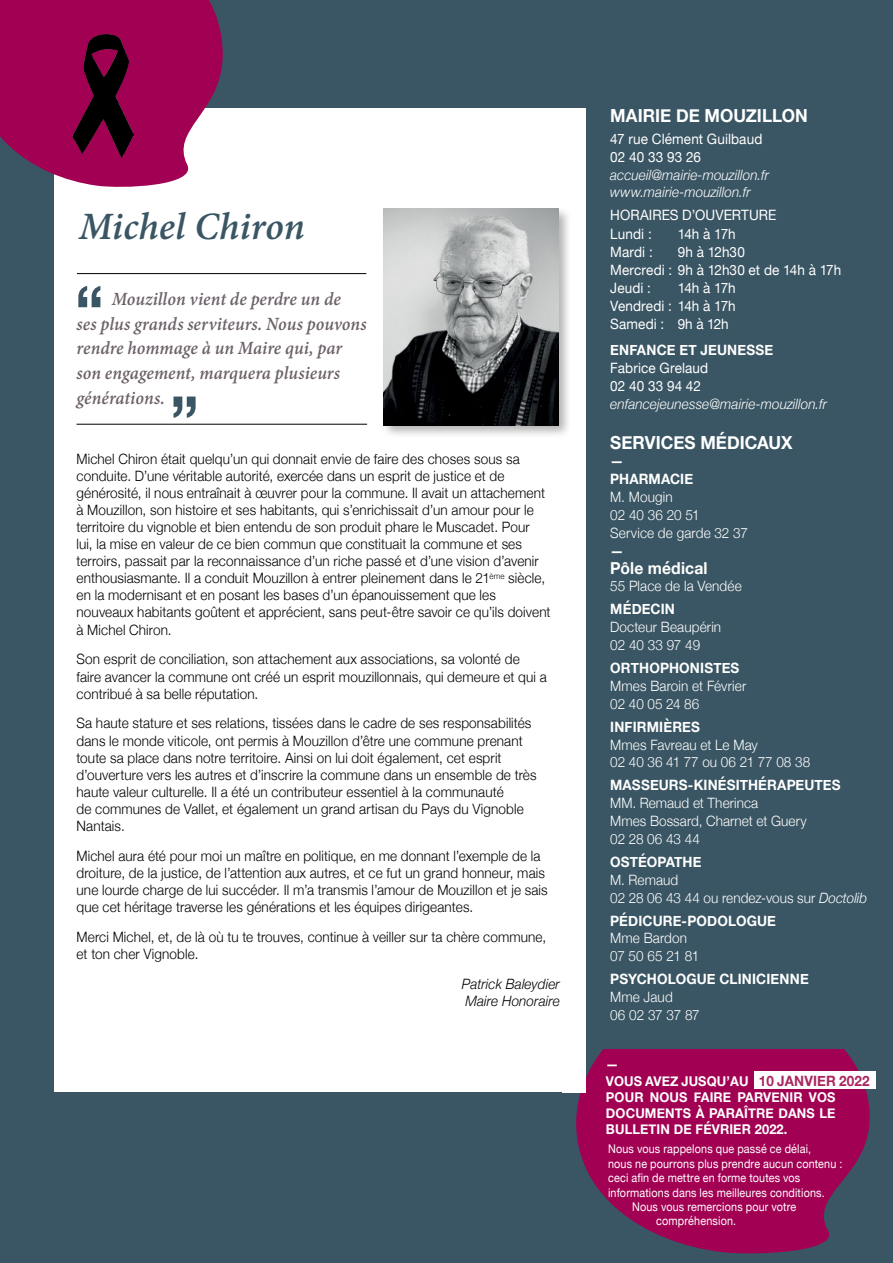
<style>
.page{position:relative;width:893px;height:1263px;background:#3a5563}
.page>*{position:absolute;margin:0;border:0;box-sizing:border-box;transform-origin:0 0}
.t1{font:italic 700 42px "Adobe Devanagari";color:#3a5563}
.t2{font:italic 700 20.25px/24.8px "Adobe Devanagari";color:#6c6168;scale:.95 1}
.t3{font:700 18px "Helvetica Neue";color:#fff;scale:.95 1}
.t4{font:700 16.5px "Helvetica Neue";color:#fff;scale:.95 1}
.t5{font:300 14.25px/17.1px "Helvetica Neue";letter-spacing:.01em;color:#000;scale:.95 1}
.t6{font:300 14.25px/17.9px "Helvetica Neue";letter-spacing:.005em;color:#fff;scale:.95 1}
.t7{font:14.25px/17.9px "Helvetica Neue";letter-spacing:.005em;color:#fff;scale:.95 1}
.t8{font:700 14.25px/17.9px "Helvetica Neue";letter-spacing:.01em;color:#fff;scale:.95 1}
.t9{font:italic 300 14.25px/17.9px "Helvetica Neue";letter-spacing:.01em;color:#fff;scale:.95 1}
.t10{font:italic 300 14.25px/17.1px "Helvetica Neue";letter-spacing:.01em;color:#000;scale:.95 1}
.t11{font:700 13.5px/16.2px "Helvetica Neue";letter-spacing:.01em;color:#fff;scale:.95 1}
.t12{font:12px "Helvetica Neue";letter-spacing:.015em;color:#fff;scale:.9 1}
.s1{font-style:italic}
.s2{font-size:14.25px;color:#aa265f}
</style>
<div class="page">
<div style="left:54px;top:108px;width:532px;height:1112px;background:#fff"></div>
<svg style="left:0;top:0;width:223px;height:187px"></svg>
<div style="left:0;top:1093px;width:600px;height:170px;background:#3a5563"></div>
<svg style="left:576px;top:1049px;width:298px;height:205px;fill:#a20053"></svg>
<div style="left:755px;top:1071px;width:121px;height:17px;background:#fff"></div>
<div style="left:562px;top:948px;width:24px;height:144px;background:#fff"></div>
<img style="left:72px;top:35px;width:62px;height:122px">
<svg style="left:78px;top:286px;width:22px;height:21px"></svg>
<svg style="left:174px;top:396px;width:22px;height:22px"></svg>
<div style="left:381px;top:206px;width:191px;height:233px;background:#000;opacity:.3"></div>
<img style="left:384px;top:209px;width:174px;height:216px">
<hr style="left:77px;top:273px;width:289px;height:1px;background:#000">
<hr style="left:77px;top:424px;width:290px;height:1px;background:#000">
<h1 class="t1" style="left:79px;top:202px;width:228px">Michel Chiron</h1>
<h2 class="t2" style="left:77px;top:288px;width:307px;text-indent:35px">Mouzillon vient de perdre un de<br>ses plus grands serviteurs. Nous pouvons rendre hommage à un Maire qui, par son engagement, marquera plusieurs générations.</h2>
<p class="t5" style="left:77px;top:449px;width:500px">Michel Chiron était quelqu’un qui donnait envie de faire des choses sous sa conduite. D’une véritable autorité, exercée dans un esprit de justice et de générosité, il nous entraînait à œuvrer pour la commune. Il avait un attachement à Mouzillon, son histoire et ses habitants, qui s’enrichissait d’un amour pour le territoire du vignoble et bien entendu de son produit phare le Muscadet. Pour<br>lui, la mise en valeur de ce bien commun que constituait la commune et ses terroirs, passait par la reconnaissance d’un riche passé et d’une vision d’avenir enthousiasmante. Il a conduit Mouzillon à entrer pleinement dans le 21<sup>ème</sup> siècle, en la modernisant et en posant les bases d’un épanouissement que les nouveaux habitants goûtent et apprécient, sans peut-être savoir ce qu’ils doivent à Michel Chiron.</p>
<p class="t5" style="left:77px;top:650px;width:497px">Son esprit de conciliation, son attachement aux associations, sa volonté de faire avancer la commune ont créé un esprit mouzillonnais, qui demeure et qui a contribué à sa belle réputation.</p>
<p class="t5" style="left:77px;top:714px;width:486px">Sa haute stature et ses relations, tissées dans le cadre de ses responsabilités dans le monde viticole, ont permis à Mouzillon d’être une commune prenant toute sa place dans notre territoire. Ainsi on lui doit également, cet esprit d’ouverture vers les autres et d’inscrire la commune dans un ensemble de très haute valeur culturelle. Il a été un contributeur essentiel à la communauté<br>de communes de Vallet, et également un grand artisan du Pays du Vignoble Nantais.</p>
<p class="t5" style="left:77px;top:846px;width:498px">Michel aura été pour moi un maître en politique, en me donnant l’exemple de la droiture, de la justice, de l’attention aux autres, et ce fut un grand honneur, mais une lourde charge de lui succéder. Il m’a transmis l’amour de Mouzillon et je sais que cet héritage traverse les générations et les équipes dirigeantes.</p>
<p class="t5" style="left:77px;top:927px;width:496px">Merci Michel, et, de là où tu te trouves, continue à veiller sur ta chère commune, et ton cher Vignoble.</p>
<p class="t10" style="left:462px;top:974px;width:105px">Patrick Baleydier<br>Maire Honoraire</p>
<p class="t3" style="left:610px;top:101px;width:207px">MAIRI E DE MOUZILLON</p>
<p class="t7" style="left:610px;top:131px;width:162px">47 rue Clément Guilbaud<br>02 40 33 93 26</p>
<p class="t9" style="left:610px;top:165px;width:169px">accueil@mairie-mouzillon.fr www.mairie-mouzillon.fr</p>
<p class="t7" style="left:610px;top:205px;width:177px;line-height:20px">HORAIRES D’OUVERTURE<br>Lundi :</p>
<p class="t7" style="left:678px;top:226px;width:63px">14h à 17h</p>
<p class="t7" style="left:610px;top:244px;width:245px;text-indent:67px">9h à 12h30<br>Mercredi : 9h à 12h30 et de 14h à 17h<br>Jeudi :</p>
<p class="t7" style="left:610px;top:244px;width:46px">Mardi :</p>
<p class="t7" style="left:610px;top:280px;width:134px;text-align:justify;text-indent:67px">14h à 17h Vendredi : 14h à 17h Samedi : 9h à 12h</p>
<p class="t8" style="left:610px;top:341px;width:105px">ENFANCE ET JEU</p>
<p class="t8" style="left:727px;top:341px;width:21px">NESSE</p>
<p class="t7" style="left:610px;top:360px;width:105px">Fabrice Grelaud<br>02 40 33 94 42</p>
<p class="t9" style="left:610px;top:394px;width:230px">enfancejeunesse@mairie-mouzillon.fr</p>
<p class="t3" style="left:610px;top:428px;width:194px">SERVICES MÉDICAUX</p>
<p class="t8" style="left:610px;top:453px;width:53px">—<br>PHARMAC</p>
<p class="t8" style="left:680px;top:471px;width:14px">IE</p>
<p class="t6" style="left:610px;top:487px;width:146px">M. Mougin<br>02 40 36 20 51<br>Service de garde 32 37</p>
<p class="t8" style="left:610px;top:542px;width:16px">—</p>
<p class="t4" style="left:610px;top:555px;width:104px">PÔLE MÉDICAL</p>
<p class="t6" style="left:610px;top:576px;width:140px">55 Place de la Vendée</p>
<p class="t8" style="left:610px;top:601px;width:12px">MÉDEC</p>
<p class="t8" style="left:661px;top:601px;width:16px">IN</p>
<p class="t6" style="left:610px;top:617px;width:118px">Docteur Beaupérin<br>02 40 33 97 49</p>
<p class="t8" style="left:610px;top:659px;width:110px">ORTHOPHONISTES</p>
<p class="t6" style="left:610px;top:676px;width:145px">Mmes Baroin et Février<br>02 40 05 24 86</p>
<p class="t8" style="left:610px;top:718px;width:86px">INFIRMIÈRES</p>
<p class="t6" style="left:610px;top:734px;width:212px">Mmes Favreau et Le May<br>02 40 36 41 77 ou 06 21 77 08 38</p>
<p class="t8" style="left:610px;top:777px;width:11px">MASSEU</p>
<p class="t8" style="left:669px;top:777px;width:125px">RS-KINÉSITHÉRAPEUTES</p>
<p class="t6" style="left:610px;top:793px;width:208px">MM . Remaud et Therinca<br>Mmes Bossard, Charnet et Guery<br>02 28 06 43 44</p>
<p class="t8" style="left:610px;top:853px;width:98px">OSTÉOPATHE</p>
<p class="t6" style="left:610px;top:870px;width:272px">M. Remaud<br>02 28 06 43 44 ou rendez-vous sur <span class="s1">Doctolib</span></p>
<p class="t8" style="left:610px;top:912px;width:11px">PÉD</p>
<p class="t8" style="left:638px;top:912px;width:63px">ICURE-PODOLO</p>
<p class="t8" style="left:747px;top:912px;width:22px">GUE</p>
<p class="t6" style="left:610px;top:928px;width:95px">Mme Bardon<br>07 50 65 21 81</p>
<p class="t8" style="left:610px;top:970px;width:61px">PSYCHOLO</p>
<p class="t8" style="left:686px;top:970px;width:129px">GUE CLINICIENNE</p>
<p class="t6" style="left:610px;top:987px;width:96px">Mme Jaud<br>06 02 37 37 87</p>
<p class="t11" style="left:606px;top:1057px;width:279px">—<br>VOUS AVEZ JUSQU’AU <span class="s2">10 JANVIER 2022<br></span>POUR NOUS FAIRE PARVENIR</p>
<p class="t11" style="left:606px;top:1089px;width:243px;text-align:justify;text-indent:203px">VOS DOCUMENTS À PARAÎTRE DANS LE BULLETIN DE FÉVRI ER 2022.</p>
<p class="t12" style="left:608px;top:1140px;width:227px">Nous vous rappelons que passé ce délai,</p>
<p class="t12" style="left:608px;top:1155px;width:262px">nous ne pourrons plus prendre aucun contenu :</p>
<p class="t12" style="left:608px;top:1169px;width:215px">ceci afin de mettre en forme toutes vos</p>
<p class="t12" style="left:608px;top:1184px;width:242px">informations dans les meilleures conditions.</p>
<p class="t12" style="left:632px;top:1198px;width:184px">Nous vous remercions pour votre</p>
<p class="t12" style="left:656px;top:1212px;width:90px">compréhension.</p>
</div>
